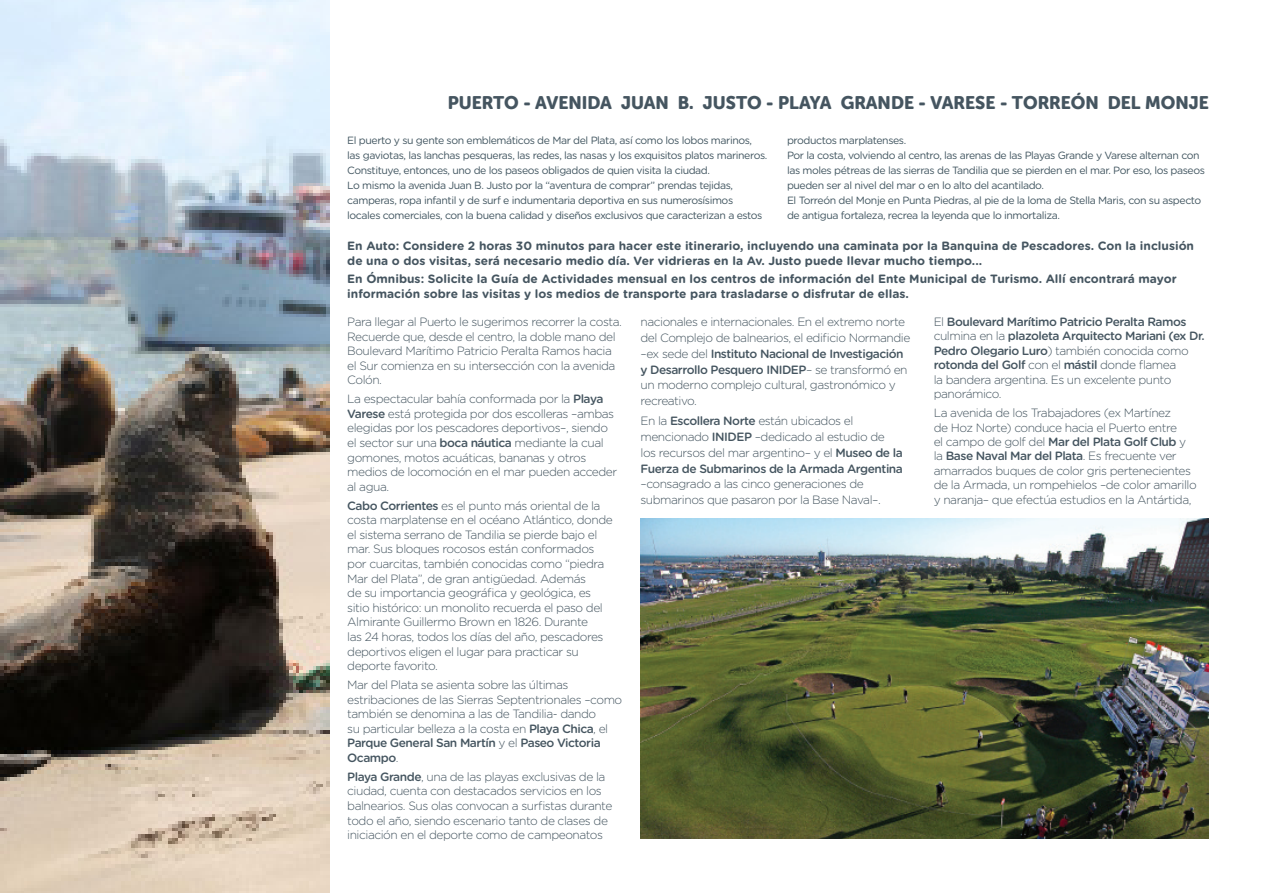
<style>
.page{position:relative;width:1263px;height:893px;background:#fff}
.page>*{position:absolute;margin:0;border:0;box-sizing:border-box;transform-origin:0 0}
.Titulos{font:18px "Museo Sans W01 Rounded 900";color:#455560}
.Texto_general{font:300 12px/14.5px "Gotham Rounded";letter-spacing:-.04em;color:#455560}
.Texto_01{font:700 12px/14.4px "Gotham Rounded";color:#455560}
.Texto_general-2{font:500 12px/14.4px "Gotham Rounded";letter-spacing:-.04em;color:#455560}
.Texto_general-3{font:10.5px/15px "Gotham Rounded";letter-spacing:-.04em;color:#415560}
.s1{font-weight:500}
.s2{font-weight:300}
</style>
<div class="page">
<img style="left:0;top:0;width:329px;height:893px">
<img style="left:640px;top:519px;width:568px;height:320px">
<p class="Titulos" style="left:448px;top:92px;width:763px">PUERTO - AVENIDA JUAN B. JUSTO - PLAYA GRANDE - VARESE - TORREÓN DEL MONJE</p>
<p class="Texto_general-3" style="left:787px;top:133px;width:121px">productos marplatenses.</p>
<p class="Texto_general-3" style="left:787px;top:148px;width:419px">Por la costa, volviendo al centro, las arenas de las Playas Grande y Varese alternan con las moles pétreas de las sierras de Tandilia que se pierden en el mar. Por eso, los paseos pueden ser al nivel del mar o en lo alto del acantilado.</p>
<p class="Texto_general-3" style="left:787px;top:193px;width:416px">El Torreón del Monje en Punta Piedras, al pie de la loma de Stella Maris, con su aspecto de antigua fortaleza, recrea la leyenda que lo inmortaliza.</p>
<p class="Texto_01" style="left:347px;top:238px;width:848px">En Auto: Considere 2 horas 30 minutos para hacer este itinerario, incluyendo una caminata por la Banquina de Pescadores. Con la inclusión de una o dos visitas, será necesario medio día. Ver vidrieras en la Av. Justo puede llevar mucho tiempo...</p>
<p class="Texto_01" style="left:347px;top:271px;width:831px">En Ómnibus: Solicite la Guía de Actividades mensual en los centros de información del Ente Municipal de Turismo. Allí encontrará mayor información sobre las visitas y los medios de transporte para trasladarse o disfrutar de ellas.</p>
<p class="Texto_general-3" style="left:347px;top:133px;width:422px">El puerto y su gente son emblemáticos de Mar del Plata, así como los lobos marinos, las gaviotas, las lanchas pesqueras, las redes, las nasas y los exquisitos platos marineros.<br>Constituye, entonces, uno de los paseos obligados de quien visita la ciudad.</p>
<p class="Texto_general-3" style="left:347px;top:178px;width:417px">Lo mismo la avenida Juan B. Justo por la “aventura de comprar” prendas tejidas, camperas, ropa infantil y de surf e indumentaria deportiva en sus numerosísimos locales comerciales, con la buena calidad y diseños exclusivos que caracterizan a estos</p>
<p class="Texto_general" style="left:347px;top:314px;width:276px">Para llegar al Puerto le sugerimos recorrer la costa.<br>Recuerde que, desde el centro, la doble mano del Boulevard Marítimo Patricio Peralta Ramos hacia el Sur comienza en su intersección con la avenida Colón.</p>
<p class="Texto_general" style="left:347px;top:391px;width:271px">La espectacular bahía conformada por la <span class="s1">Playa Varese</span> está protegida por dos escolleras –ambas elegidas por los pescadores deportivos–, siendo el sector sur una <span class="s1">boca náutica</span> mediante la cual gomones, motos acuáticas, bananas y otros medios de locomoción en el mar pueden acceder al agua.</p>
<p class="Texto_general" style="left:347px;top:497px;width:267px"><span class="s1">Cabo Corrientes</span> es el punto más oriental de la costa marplatense en el océano Atlántico, donde el sistema serrano de Tandilia se pierde bajo el mar. Sus bloques rocosos están conformados por cuarcitas, también conocidas como “piedra Mar del Plata”, de gran antigüedad. Además<br>de su importancia geográfica y geológica, es sitio histórico: un monolito recuerda el paso del Almirante Guillermo Brown en 1826. Durante<br>las 24 horas, todos los días del año, pescadores deportivos eligen el lugar para practicar su deporte favorito.</p>
<p class="Texto_general" style="left:347px;top:677px;width:277px">Mar del Plata se asienta sobre las últimas estribaciones de las Sierras Septentrionales –como también se denomina a las de Tandilia- dando<br>su particular belleza a la costa en <span class="s1">Playa Chica</span>, el <span class="s1">Parque General San Martín</span> y el <span class="s1">Paseo Victoria Ocampo</span>.</p>
<p class="Texto_general" style="left:347px;top:769px;width:267px"><span class="s1">Playa Grande</span>, una de las playas exclusivas de la ciudad, cuenta con destacados servicios en los balnearios. Sus olas convocan a surfistas durante todo el año, siendo escenario tanto de clases de iniciación en el deporte como de campeonatos</p>
<p class="Texto_general" style="left:640px;top:313px;width:271px;line-height:15.8px">nacionales e internacionales. En el extremo norte del Complejo de balnearios, el edificio Normandie –ex sede del <span class="s1">Instituto Nacional de Investigación y Desarrollo Pesquero INIDEP</span>– se transformó en un moderno complejo cultural, gastronómico y recreativo.</p>
<p class="Texto_general" style="left:640px;top:412px;width:264px;line-height:15.8px">En la <span class="s1">Escollera Norte</span> están ubicados el mencionado <span class="s1">INIDEP</span> –dedicado al estudio de los recursos del mar argentino– y el <span class="s1">Museo de la Fuerza de Submarinos de la Armada Argentina </span>–consagrado a las cinco generaciones de submarinos que pasaron por la Base Naval–.</p>
<p class="Texto_general-2" style="left:934px;top:314px;width:272px"><span class="s2">El</span> Boulevard Marítimo Patricio Peralta Ramos <span class="s2">culmina en la</span> plazoleta Arquitecto Mariani (ex Dr.<br>Pedro Olegario Luro<span class="s2">) también conocida como </span>rotonda del Golf <span class="s2">con el</span> mástil <span class="s2">donde flamea<br>la bandera argentina. Es un excelente punto panorámico.</span></p>
<p class="Texto_general" style="left:934px;top:405px;width:265px">La avenida de los Trabajadores (ex Martínez<br>de Hoz Norte) conduce hacia el Puerto entre<br>el campo de golf del <span class="s1">Mar del Plata Golf Club</span> y la <span class="s1">Base Naval Mar del Plata</span>. Es frecuente ver amarrados buques de color gris pertenecientes de la Armada, un rompehielos –de color amarillo y naranja– que efectúa estudios en la Antártida,</p>
</div>
